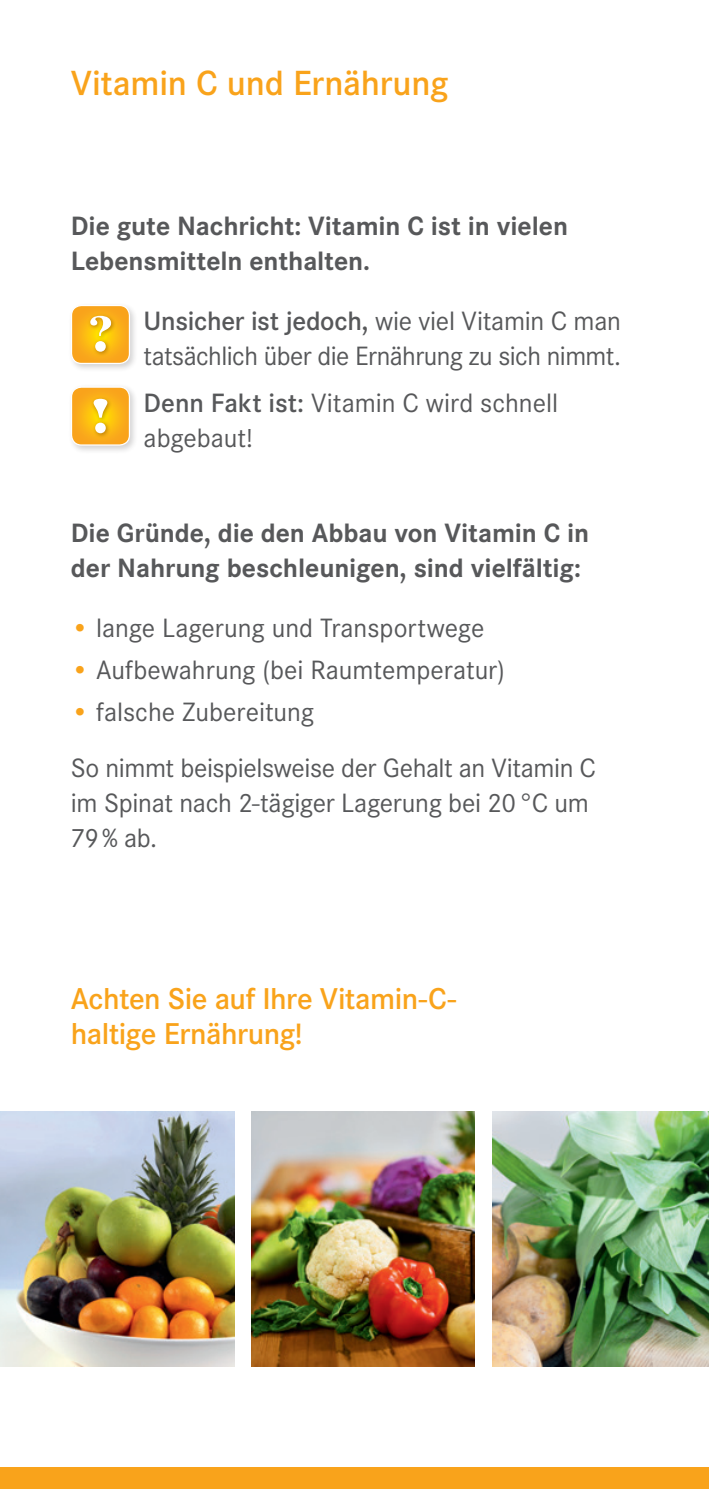
<style>
.page{position:relative;width:709px;height:1489px;background:#fff}
.page>*{position:absolute;margin:0;border:0;box-sizing:border-box;transform-origin:0 0}
.t1{font:600 36.25px "Corporate S Pro";letter-spacing:-.01em;color:#f9a31b}
.t2{font:600 31.25px/35px "Corporate S Pro";letter-spacing:-.015em;color:#f9a31b}
.t3{font:27.5px/35px "Corporate S Pro";letter-spacing:-.01em;color:#57585a}
.t4{font:700 27.5px/35px "Corporate S Pro";letter-spacing:-.005em;color:#57585a}
.s1{font-weight:600}
.s2{color:#f9a31b}
</style>
<div class="page">
<div style="left:0;top:1467px;width:709px;height:21px;background:#f9a31b"></div>
<img style="left:0;top:1111px;width:234px;height:255px">
<img style="left:252px;top:1111px;width:222px;height:255px">
<img style="left:492px;top:1111px;width:217px;height:255px">
<div style="left:68px;top:302px;width:70px;height:70px;background:#231f20;opacity:.2"></div>
<div style="left:71px;top:305px;width:59px;height:59px;border:1px solid #fff;border-radius:10px"></div>
<svg style="left:71px;top:305px;width:58px;height:58px;background:#f8ba36"></svg>
<div style="left:68px;top:383px;width:70px;height:70px;background:#231f20;opacity:.2"></div>
<div style="left:71px;top:386px;width:59px;height:59px;border:1px solid #fff;border-radius:10px"></div>
<svg style="left:71px;top:387px;width:58px;height:58px;background:#f9ba36"></svg>
<h1 class="t1" style="left:71px;top:56px;width:379px">Vitamin C und Ernährung</h1>
<p class="t4" style="left:71px;top:206px;width:499px">Die gute Nachricht: Vitamin C ist in vielen<br>Lebensmitteln enthalten.</p>
<p class="t3" style="left:144px;top:302px;width:479px"><span class="s1">Unsicher ist jedoch,</span> wie viel Vitamin C man tatsächlich über die Ernährung zu sich nimmt.</p>
<p class="t3" style="left:144px;top:383px;width:416px"><span class="s1">Denn Fakt ist:</span> Vitamin C wird schnell abgebaut!</p>
<p class="t4" style="left:71px;top:513px;width:520px">Die Gründe, die den Abbau von Vitamin C in der Nahrung beschleunigen, sind vielfältig:</p>
<p class="t3" style="left:71px;top:608px;width:415px"><span class="s2">•</span> lange Lagerung und Transportwege</p>
<p class="t3" style="left:71px;top:650px;width:435px"><span class="s2">•</span> Aufbewahrung (bei Raumtemperatur)</p>
<p class="t3" style="left:71px;top:682px;width:527px;line-height:56px"><span class="s2">•</span> falsche Zubereitung<br>So nimmt beispielsweise der Gehalt an Vitamin C</p>
<p class="t3" style="left:71px;top:783px;width:519px">im Spinat nach 2-tägiger Lagerung bei 20°C um<br>79% ab.</p>
<p class="t2" style="left:71px;top:979px;width:387px">Achten Sie auf Ihre Vitamin-C&shy;haltige Ernährung!</p>
</div>
